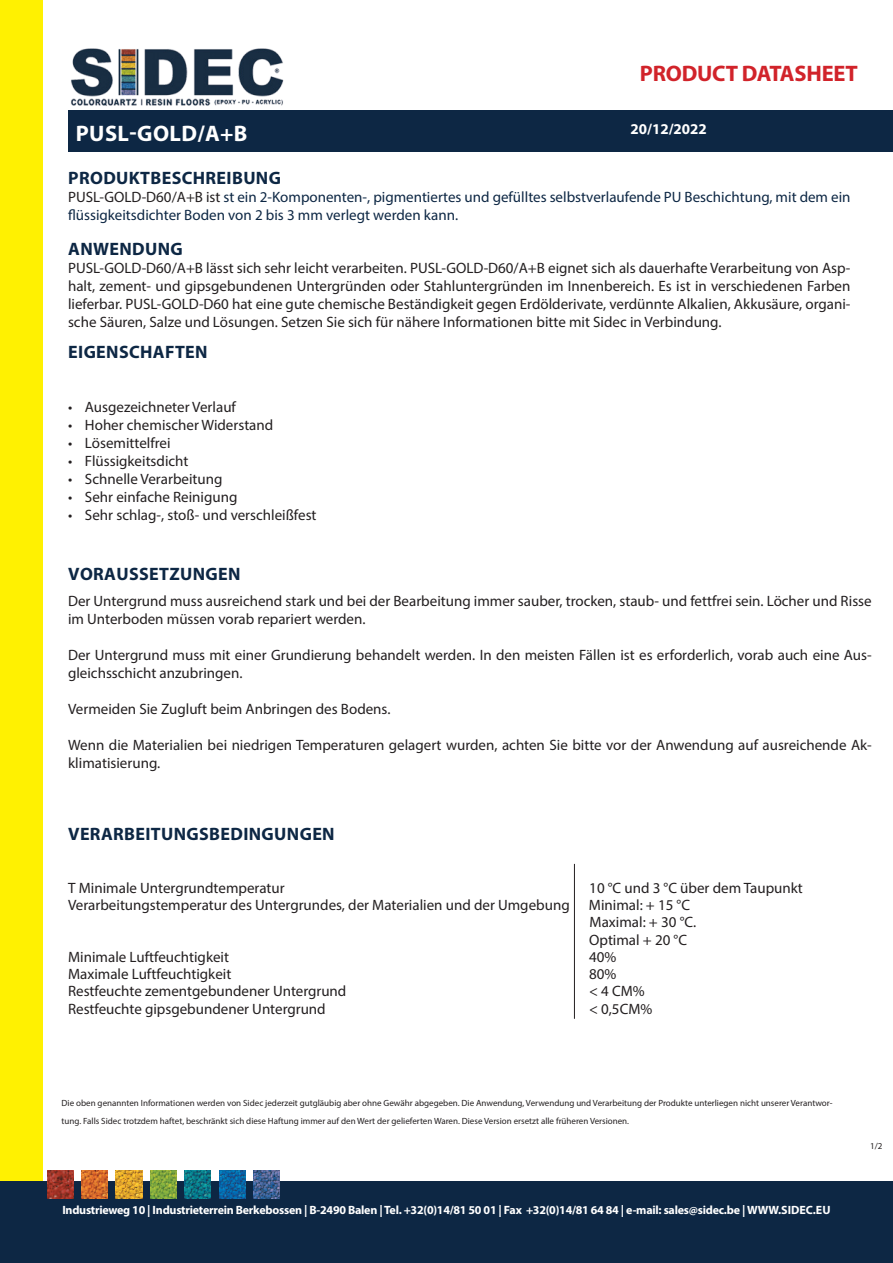
<style>
.page{position:relative;width:893px;height:1263px;background:#fff}
.page>*{position:absolute;margin:0;border:0;box-sizing:border-box;transform-origin:0 0}
.t1{font:700 22.5px "Myriad Pro";letter-spacing:-.01em;color:#d1232a}
.t2{font:700 22.5px "Myriad Pro";letter-spacing:.02em;color:#fff}
.t3{font:700 18px "Myriad Pro";letter-spacing:.02em;color:#0d2744}
.t4{font:15px/18px "Myriad Pro";color:#231f20}
.t5{font:15px/18px "Myriad Pro";color:#0d2744}
.t6{font:700 15px "Myriad Pro";color:#fff}
.t7{font:700 12px "Myriad Pro";letter-spacing:-.02em;color:#fff}
.t8{font:9px/18px "Myriad Pro";color:#231f20}
.s1{color:#231f20}
</style>
<div class="page">
<div style="left:0;top:0;width:43px;height:1263px;background:#fff101"></div>
<div style="left:0;top:1181px;width:893px;height:82px;background:#0d2744"></div>
<img style="left:47px;top:1170px;width:26px;height:28px">
<img style="left:82px;top:1170px;width:26px;height:28px">
<img style="left:116px;top:1170px;width:26px;height:28px">
<img style="left:150px;top:1170px;width:26px;height:28px">
<img style="left:185px;top:1170px;width:26px;height:28px">
<img style="left:219px;top:1170px;width:26px;height:28px">
<img style="left:253px;top:1170px;width:27px;height:28px">
<div style="left:68px;top:110px;width:825px;height:42px;background:#0d2744"></div>
<img style="left:71px;top:48px;width:213px;height:58px">
<hr style="left:574px;top:864px;width:1px;height:155px;background:#231f20">
<p class="t2" style="left:76px;top:119px;width:173px">PUSL-GOLD/A+B</p>
<p class="t1" style="left:640px;top:58px;width:219px">PRODUCT DATASHEET</p>
<p class="t6" style="left:630px;top:119px;width:78px">20/12/2022</p>
<p class="t3" style="left:68px;top:166px;width:214px">PRODUKTBESCHREIBUNG</p>
<p class="t5" style="left:68px;top:187px;width:784px"><span class="s1">PUSL-GOLD-D60/A+B ist</span> st ein 2-Komponenten-, pigmentiertes und gefülltes selbstverlaufende PU Beschichtung, mit dem ein flüssigkeitsdichter Boden von 2 bis 3 mm verlegt werden kann.</p>
<p class="t3" style="left:68px;top:237px;width:116px">ANWENDUNG</p>
<p class="t4" style="left:68px;top:258px;width:784px;text-align:justify">PUSL-GOLD-D60/A+B lässt sich sehr leicht verarbeiten. PUSL-GOLD-D60/A+B eignet sich als dauerhafte Verarbeitung von Asp&shy;halt, zement- und gipsgebundenen Untergründen oder Stahluntergründen im Innenbereich. Es ist in verschiedenen Farben lieferbar. PUSL-GOLD-D60 hat eine gute chemische Beständigkeit gegen Erdölderivate, verdünnte Alkalien, Akkusäure, organi&shy;sche Säuren, Salze und Lösungen. Setzen Sie sich für nähere Informationen bitte mit Sidec in Verbindung.</p>
<p class="t3" style="left:68px;top:340px;width:141px">EIGENSCHAFTEN</p>
<p class="t4" style="left:68px;top:398px;width:169px">• Ausgezeichneter Verlauf</p>
<p class="t4" style="left:68px;top:416px;width:207px">• Hoher chemischer Widerstand</p>
<p class="t4" style="left:68px;top:434px;width:104px">• Lösemittelfrei</p>
<p class="t4" style="left:68px;top:452px;width:122px">• Flüssigkeitsdicht</p>
<p class="t4" style="left:68px;top:470px;width:156px">• Schnelle Verarbeitung</p>
<p class="t4" style="left:68px;top:488px;width:171px">• Sehr einfache Reinigung</p>
<p class="t4" style="left:68px;top:506px;width:250px">• Sehr schlag-, stoß- und verschleißfest</p>
<p class="t3" style="left:68px;top:562px;width:174px">VORAUSSETZUNGEN</p>
<p class="t4" style="left:68px;top:591px;width:805px">Der Untergrund muss ausreichend stark und bei der Bearbeitung immer sauber, trocken, staub- und fettfrei sein. Löcher und Risse im Unterboden müssen vorab repariert werden.</p>
<p class="t4" style="left:68px;top:645px;width:805px">Der Untergrund muss mit einer Grundierung behandelt werden. In den meisten Fällen ist es erforderlich, vorab auch eine Aus&shy;gleichsschicht anzubringen.</p>
<p class="t4" style="left:68px;top:699px;width:324px">Vermeiden Sie Zugluft beim Anbringen des Bodens.</p>
<p class="t4" style="left:68px;top:735px;width:805px">Wenn die Materialien bei niedrigen Temperaturen gelagert wurden, achten Sie bitte vor der Anwendung auf ausreichende Ak&shy;klimatisierung.</p>
<p class="t3" style="left:68px;top:822px;width:268px">VERARBEITUNGSBEDINGUNGEN</p>
<p class="t4" style="left:68px;top:879px;width:218px">T Minimale Untergrundtemperatur</p>
<p class="t4" style="left:589px;top:879px;width:215px">10 °C und 3 °C über dem Taupunkt</p>
<p class="t4" style="left:68px;top:896px;width:503px">Verarbeitungstemperatur des Untergrundes, der Materialien und der Umgebung</p>
<p class="t4" style="left:589px;top:896px;width:103px">Minimal: + 15 °C</p>
<p class="t4" style="left:590px;top:913px;width:108px">Maximal: + 30 °C.</p>
<p class="t4" style="left:589px;top:930px;width:99px">Optimal + 20 °C</p>
<p class="t4" style="left:68px;top:948px;width:163px">Minimale Luftfeuchtigkeit</p>
<p class="t4" style="left:589px;top:948px;width:29px">40%</p>
<p class="t4" style="left:68px;top:965px;width:165px">Maximale Luftfeuchtigkeit</p>
<p class="t4" style="left:589px;top:965px;width:29px">80%</p>
<p class="t4" style="left:68px;top:982px;width:280px">Restfeuchte zementgebundener Untergrund</p>
<p class="t4" style="left:589px;top:982px;width:57px">&lt; 4 CM%</p>
<p class="t4" style="left:68px;top:999px;width:259px">Restfeuchte gipsgebundener Untergrund</p>
<p class="t4" style="left:589px;top:999px;width:65px">&lt; 0,5CM%</p>
<p class="t8" style="left:62px;top:1093px;width:772px">Die oben genannten Informationen werden von Sidec jederzeit gutgläubig aber ohne Gewähr abgegeben. Die Anwendung, Verwendung und Verarbeitung der Produkte unterliegen nicht unserer Verantwor&shy;tung. Falls Sidec trotzdem haftet, beschränkt sich diese Haftung immer auf den Wert der gelieferten Waren. Diese Version ersetzt alle früheren Versionen.</p>
<p class="t7" style="left:62px;top:1202px;width:770px">Industrieweg 10 | Industrieterrein Berkebossen | B-2490 Balen | Tel. +32(0)14/81 50 01 | Fax +32(0)14/81 64 84 | e-mail: sales@sidec.be | WWW.SIDEC.EU</p>
<p class="t8" style="left:870px;top:1137px;width:14px">1/2</p>
</div>
